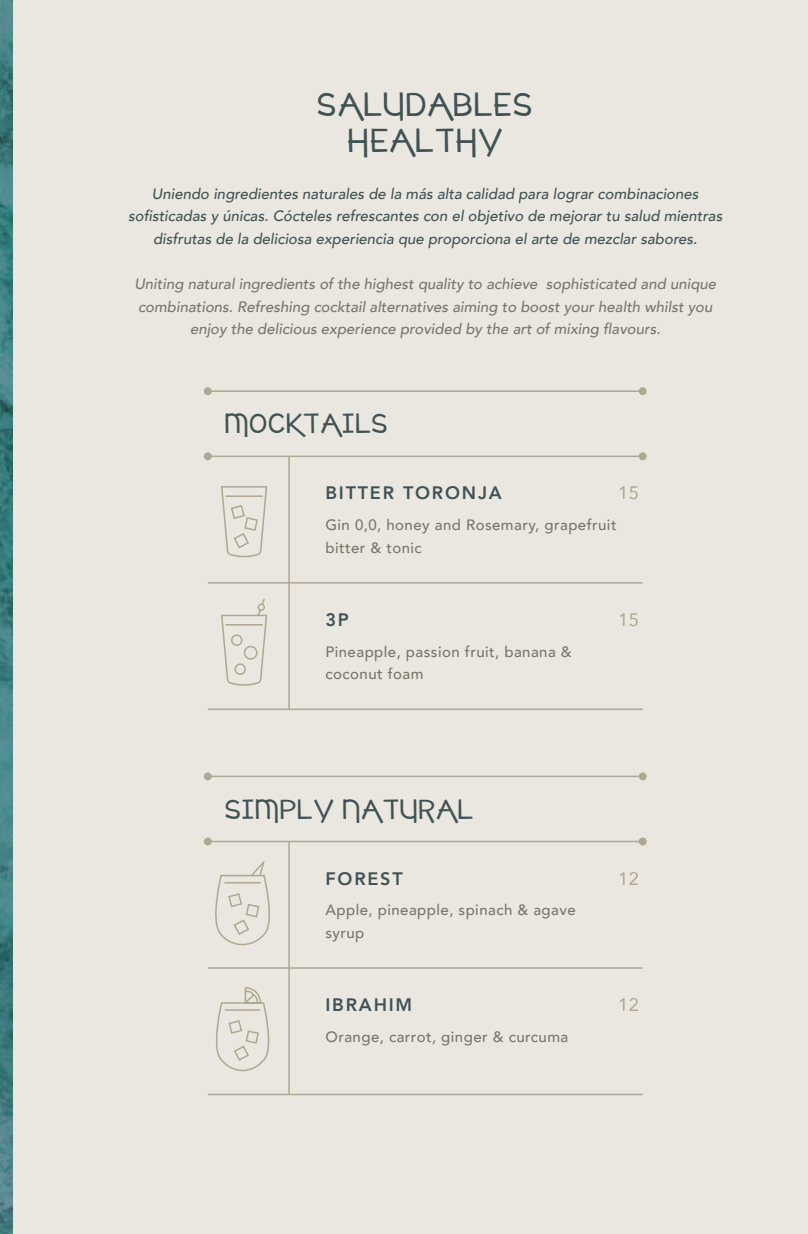
<style>
.page{position:relative;width:808px;height:1234px;background:#fff}
.page>*{position:absolute;margin:0;border:0;box-sizing:border-box;transform-origin:0 0}
.t1{font:36px/36px "cafebrewerybold";letter-spacing:.05em;color:#415254;text-align:center}
.t2{font:30px "cafebrewerybold";letter-spacing:.05em;color:#415254}
.t3{font:800 18px "Avenir";letter-spacing:.1em;color:#415254}
.t4{font:18px "Avenir";letter-spacing:.03em;color:#afa790}
.t5{font:italic 500 15px/22.5px "Avenir";color:#415254;text-align:center}
.t6{font:italic 500 15px/22.5px "Avenir";color:#767769;text-align:center}
.t7{font:500 15px/22.5px "Avenir";letter-spacing:.03em;color:#767769}
</style>
<div class="page">
<div style="left:0;top:0;width:808px;height:1233px;background:#eae7e0"></div>
<img style="left:0;top:0;width:13px;height:1233px">
<hr style="left:208px;top:390px;width:435px;height:2px;background:#afa790">
<div style="left:639px;top:387px;width:8px;height:8px;background:#afa790;border-radius:50%"></div>
<div style="left:204px;top:387px;width:8px;height:8px;background:#afa790;border-radius:50%"></div>
<hr style="left:208px;top:455px;width:435px;height:2px;background:#afa790">
<div style="left:639px;top:452px;width:8px;height:8px;background:#afa790;border-radius:50%"></div>
<div style="left:204px;top:452px;width:8px;height:8px;background:#afa790;border-radius:50%"></div>
<hr style="left:288px;top:456px;width:2px;height:253px;background:#afa790">
<hr style="left:208px;top:582px;width:435px;height:1px;background:#afa790">
<hr style="left:208px;top:708px;width:435px;height:2px;background:#afa790">
<svg style="left:221px;top:486px;width:47px;height:72px"></svg>
<svg style="left:221px;top:599px;width:47px;height:87px"></svg>
<hr style="left:208px;top:775px;width:435px;height:2px;background:#afa790">
<div style="left:639px;top:772px;width:8px;height:8px;background:#afa790;border-radius:50%"></div>
<div style="left:204px;top:772px;width:8px;height:8px;background:#afa790;border-radius:50%"></div>
<hr style="left:208px;top:840px;width:435px;height:2px;background:#afa790">
<div style="left:639px;top:837px;width:8px;height:8px;background:#afa790;border-radius:50%"></div>
<div style="left:204px;top:837px;width:8px;height:8px;background:#afa790;border-radius:50%"></div>
<hr style="left:288px;top:841px;width:2px;height:253px;background:#afa790">
<hr style="left:208px;top:967px;width:435px;height:1px;background:#afa790">
<hr style="left:208px;top:1093px;width:435px;height:1px;background:#afa790">
<svg style="left:215px;top:987px;width:55px;height:84px"></svg>
<svg style="left:215px;top:862px;width:55px;height:84px"></svg>
<h1 class="t1" style="left:318px;top:86px;width:216px">SALUDABLES<br>HEALTHY</h1>
<p class="t5" style="left:128px;top:183px;width:596px">Uniendo ingredientes naturales de la más alta calidad para lograr combinaciones sofisticadas y únicas. Cócteles refrescantes con el objetivo de mejorar tu salud mientras disfrutas de la deliciosa experiencia que proporciona el arte de mezclar sabores.</p>
<p class="t6" style="left:134px;top:273px;width:583px">Uniting natural ingredients of the highest quality to achieve sophisticated and unique combinations. Refreshing cocktail alternatives aiming to boost your health whilst you enjoy the delicious experience provided by the art of mixing flavours.</p>
<h2 class="t2" style="left:225px;top:408px;width:164px">MOCKTAILS</h2>
<p class="t3" style="left:325px;top:479px;width:178px">BITTER TORONJA</p>
<p class="t7" style="left:325px;top:513px;width:293px">Gin 0,0, honey and Rosemary, grapefruit bitter &amp; tonic</p>
<p class="t4" style="left:618px;top:478px;width:22px">15</p>
<p class="t3" style="left:325px;top:605px;width:25px">3P</p>
<p class="t7" style="left:325px;top:639px;width:248px">Pineapple, passion fruit, banana &amp; coconut foam</p>
<p class="t4" style="left:618px;top:605px;width:22px">15</p>
<h2 class="t2" style="left:225px;top:793px;width:249px">SIMPLY NATURAL</h2>
<p class="t3" style="left:325px;top:864px;width:79px">FOREST</p>
<p class="t7" style="left:325px;top:898px;width:252px">Apple, pineapple, spinach &amp; agave syrup</p>
<p class="t3" style="left:325px;top:990px;width:88px">IBRAHIM</p>
<p class="t7" style="left:325px;top:1024px;width:244px">Orange, carrot, ginger &amp; curcuma</p>
<p class="t4" style="left:618px;top:863px;width:22px">12</p>
<p class="t4" style="left:618px;top:990px;width:22px">12</p>
</div>
